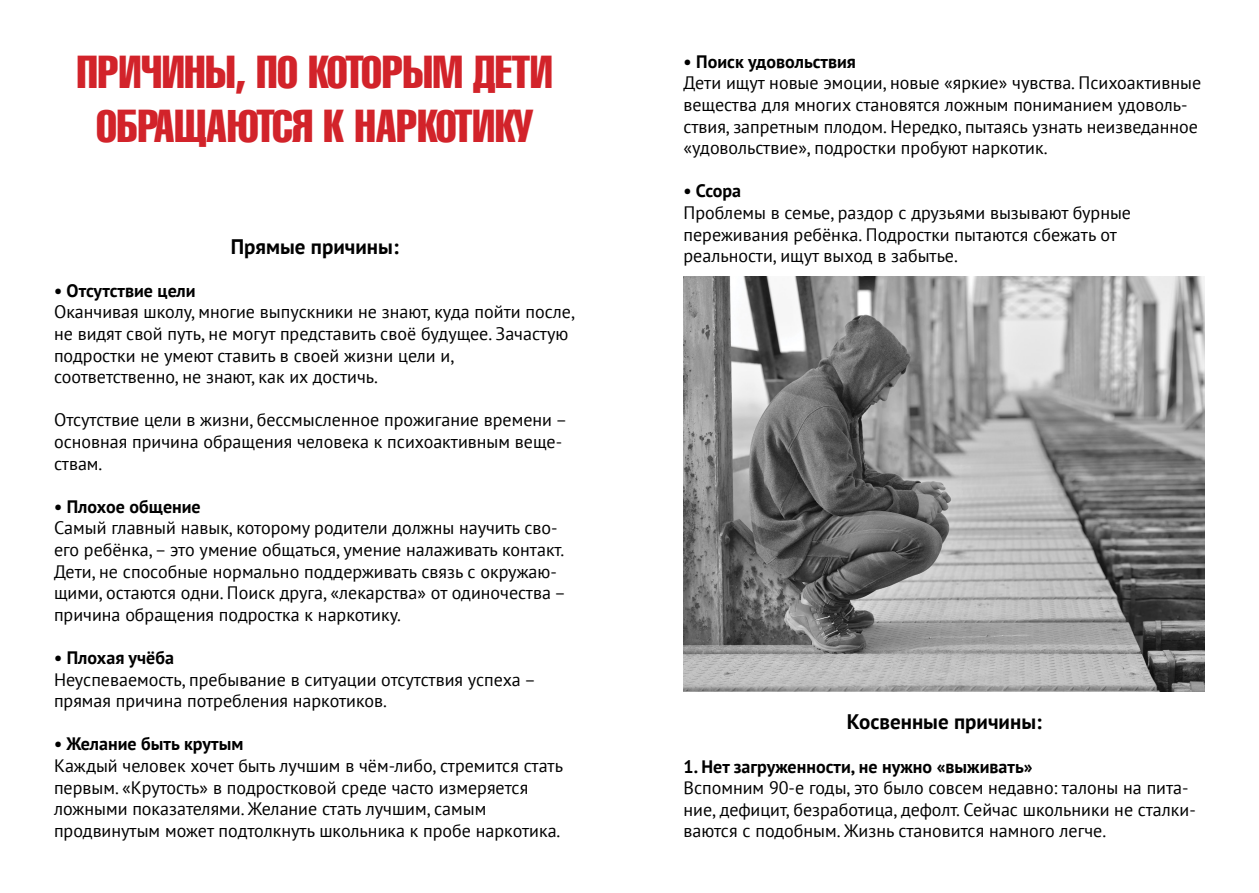
<style>
.page{position:relative;width:1259px;height:893px;background:#fff}
.page>*{position:absolute;margin:0;border:0;box-sizing:border-box;transform-origin:0 0}
.t1{font:45px/54px "A1012 Helvetika Co Mpress";color:#d2232a;text-align:center}
.t2{font:700 21px "PT Sans";color:#000}
.t3{font:18px/21.6px "PT Sans";color:#000}
.t4{font:700 18px "PT Sans";color:#000}
</style>
<div class="page">
<img style="left:683px;top:276px;width:522px;height:415px">
<h1 class="t1" style="left:77px;top:45px;width:477px">ПРИЧИНЫ, ПО КОТОРЫМ ДЕТИ<br>ОБРАЩАЮТСЯ К НАРКОТИКУ</h1>
<p class="t2" style="left:231px;top:232px;width:169px">Прямые причины:</p>
<p class="t4" style="left:54px;top:279px;width:143px">• Отсутствие цели</p>
<p class="t3" style="left:54px;top:301px;width:522px">Оканчивая школу, многие выпускники не знают, куда пойти после, не видят свой путь, не могут представить своё будущее. Зачастую подростки не умеют ставить в своей жизни цели и, соответственно, не знают, как их достичь.</p>
<p class="t3" style="left:54px;top:409px;width:515px">Отсутствие цели в жизни, бессмысленное прожигание времени – основная причина обращения человека к психоактивным веще&shy;ствам.</p>
<p class="t4" style="left:54px;top:495px;width:148px">• Плохое общение</p>
<p class="t3" style="left:54px;top:517px;width:514px">Самый главный навык, которому родители должны научить сво&shy;его ребёнка, – это умение общаться, умение налаживать контакт.<br>Дети, не способные нормально поддерживать связь с окружаю&shy;щими, остаются одни. Поиск друга, «лекарства» от одиночества – причина обращения подростка к наркотику.</p>
<p class="t4" style="left:54px;top:646px;width:121px">• Плохая учёба</p>
<p class="t3" style="left:54px;top:668px;width:483px">Неуспеваемость, пребывание в ситуации отсутствия успеха – прямая причина потребления наркотиков.</p>
<p class="t4" style="left:54px;top:732px;width:191px">• Желание быть крутым</p>
<p class="t3" style="left:54px;top:754px;width:510px">Каждый человек хочет быть лучшим в чём-либо, стремится стать первым. «Крутость» в подростковой среде часто измеряется ложными показателями. Желание стать лучшим, самым продвинутым может подтолкнуть школьника к пробе наркотика.</p>
<p class="t4" style="left:683px;top:50px;width:174px">• Поиск удовольствия</p>
<p class="t3" style="left:683px;top:72px;width:519px">Дети ищут новые эмоции, новые «яркие» чувства. Психоактивные вещества для многих становятся ложным пониманием удоволь&shy;ствия, запретным плодом. Нередко, пытаясь узнать неизведанное «удовольствие», подростки пробуют наркотик.</p>
<p class="t4" style="left:683px;top:179px;width:59px">• Ссора</p>
<p class="t3" style="left:683px;top:202px;width:449px">Проблемы в семье, раздор с друзьями вызывают бурные переживания ребёнка. Подростки пытаются сбежать от реальности, ищут выход в забытье.</p>
<p class="t2" style="left:846px;top:708px;width:196px">Косвенные причины:</p>
<p class="t4" style="left:683px;top:754px;width:351px">1. Нет загруженности, не нужно «выживать»</p>
<p class="t3" style="left:683px;top:777px;width:514px">Вспомним 90-е годы, это было совсем недавно: талоны на пита&shy;ние, дефицит, безработица, дефолт. Сейчас школьники не сталки&shy;ваются с подобным. Жизнь становится намного легче.</p>
</div>
